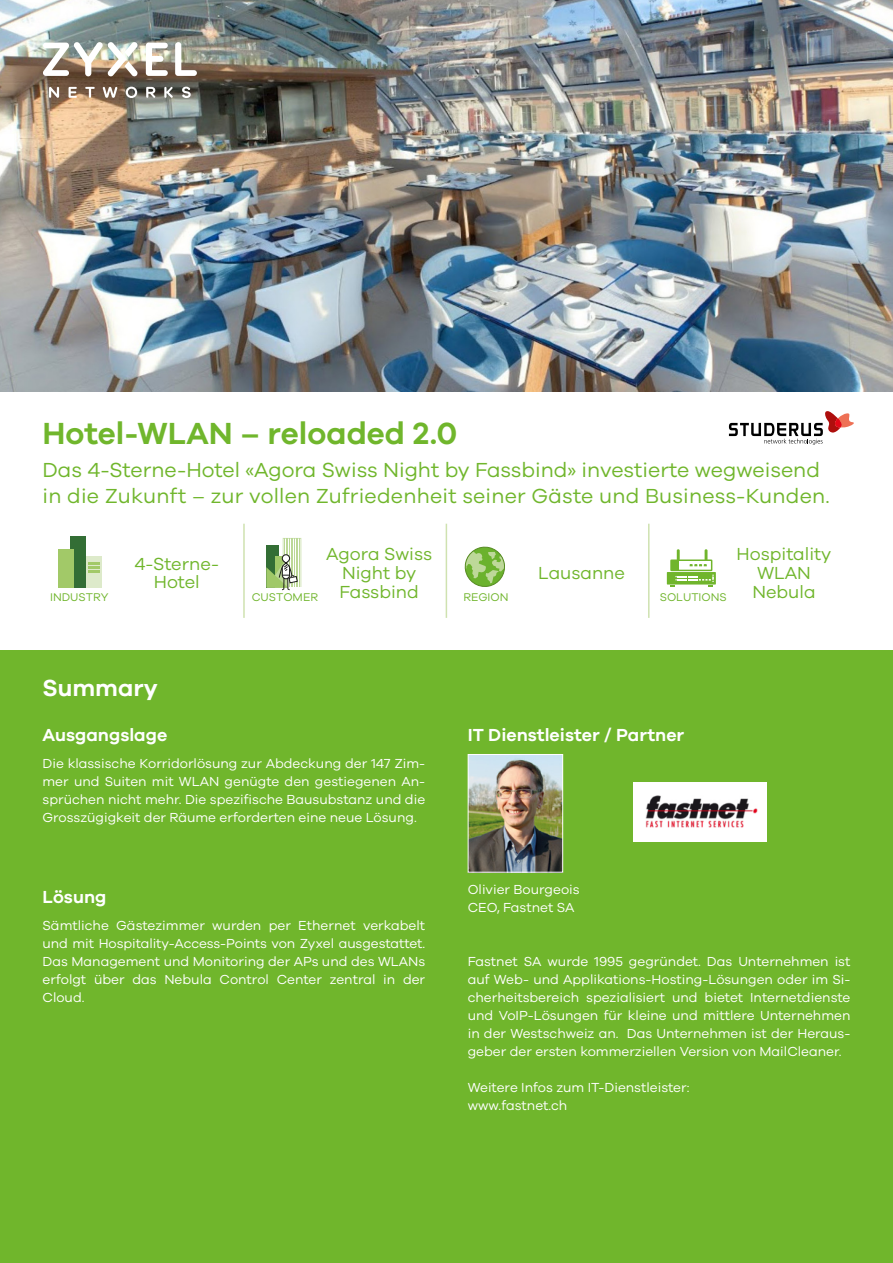
<style>
.page{position:relative;width:893px;height:1263px;background:#fff}
.page>*{position:absolute;margin:0;border:0;box-sizing:border-box;transform-origin:0 0}
.t1{font:600 31.5px "Galano Grotesque";color:#70b62c}
.t2{font:600 24px "Galano Grotesque";color:#fff}
.t3{font:21px/25.5px "Galano Grotesque";color:#70b62c}
.t4{font:18px/18.8px "Galano Grotesque";color:#70b62c;text-align:center}
.t5{font:600 18px "Galano Grotesque";color:#fff}
.t6{font:13.5px/18px "Galano Grotesque";color:#fff;text-align:justify}
.t7{font:11.55px "Galano Grotesque";color:#70b52c}
</style>
<div class="page">
<div style="left:0;top:651px;width:893px;height:612px;background:#70b62c"></div>
<hr style="left:243px;top:524px;width:2px;height:94px;background:#cfe2b0">
<hr style="left:446px;top:524px;width:1px;height:94px;background:#cfe2b0">
<hr style="left:648px;top:524px;width:2px;height:94px;background:#cfe2b0">
<div style="left:634px;top:782px;width:133px;height:60px;background:#fff"></div>
<img style="left:470px;top:756px;width:91px;height:114px">
<div style="left:468px;top:754px;width:95px;height:118px;border:1px solid #fff"></div>
<div style="left:70px;top:536px;width:16px;height:52px;background:#336e35"></div>
<div style="left:58px;top:549px;width:16px;height:39px;background:#a2c968"></div>
<div style="left:86px;top:556px;width:16px;height:32px;background:#ddeaca"></div>
<svg style="left:88px;top:562px;width:12px;height:11px"></svg>
<svg style="left:266px;top:538px;width:35px;height:52px"></svg>
<svg style="left:464px;top:546px;width:41px;height:41px"></svg>
<div style="left:667px;top:572px;width:49px;height:12px;background:#70b52c"></div>
<svg style="left:670px;top:574px;width:44px;height:12px"></svg>
<div style="left:670px;top:559px;width:42px;height:12px;border:2px solid #70b52c"></div>
<div style="left:671px;top:561px;width:8px;height:9px;background:#70b52c"></div>
<svg style="left:690px;top:549px;width:17px;height:17px"></svg>
<svg style="left:677px;top:549px;width:3px;height:12px"></svg>
<svg style="left:729px;top:411px;width:125px;height:34px"></svg>
<img style="left:0;top:0;width:893px;height:391px">
<svg style="left:49px;top:87px;width:10px;height:11px"></svg>
<svg style="left:69px;top:87px;width:8px;height:11px"></svg>
<svg style="left:85px;top:87px;width:10px;height:11px"></svg>
<svg style="left:103px;top:87px;width:15px;height:11px"></svg>
<svg style="left:126px;top:87px;width:11px;height:11px"></svg>
<svg style="left:164px;top:87px;width:9px;height:11px"></svg>
<svg style="left:182px;top:87px;width:9px;height:11px"></svg>
<svg style="left:146px;top:87px;width:10px;height:11px"></svg>
<svg style="left:175px;top:42px;width:22px;height:34px"></svg>
<svg style="left:146px;top:43px;width:22px;height:33px"></svg>
<img style="left:43px;top:42px;width:95px;height:34px">
<img style="left:645px;top:795px;width:113px;height:33px">
<h1 class="t1" style="left:43px;top:414px;width:416px">Hotel-WLAN – reloaded 2.0</h1>
<h3 class="t3" style="left:43px;top:457px;width:789px">Das 4-Sterne-Hotel «Agora Swiss Night by Fassbind» investierte wegweisend in die Zukunft – zur vollen Zufriedenheit seiner Gäste und Business-Kunden.</h3>
<h3 class="t4" style="left:134px;top:554px;width:86px">4-Sterne-<br>Hotel</h3>
<h3 class="t4" style="left:326px;top:544px;width:107px">Agora Swiss<br>Night by<br>Fassbind</h3>
<h3 class="t4" style="left:737px;top:544px;width:96px">Hospitality<br>WLAN<br>Nebula</h3>
<h3 class="t4" style="left:538px;top:563px;width:88px">Lausanne</h3>
<p class="t7" style="left:50px;top:590px;width:60px">INDUSTRY</p>
<p class="t7" style="left:252px;top:590px;width:68px">CUSTOMER</p>
<p class="t7" style="left:463px;top:590px;width:47px">REGION</p>
<p class="t7" style="left:660px;top:590px;width:68px">SOLUTIONS</p>
<h2 class="t2" style="left:43px;top:673px;width:117px">Summary</h2>
<h3 class="t5" style="left:43px;top:724px;width:126px">Ausgangslage</h3>
<p class="t6" style="left:43px;top:754px;width:384px">Die klassische Korridorlösung zur Abdeckung der 147 Zim&shy;mer und Suiten mit WLAN genügte den gestiegenen An&shy;sprüchen nicht mehr. Die spezifische Bausubstanz und die Grosszügigkeit der Räume erforderten eine neue Lösung.</p>
<h3 class="t5" style="left:43px;top:886px;width:65px">Lösung</h3>
<p class="t6" style="left:43px;top:916px;width:384px">Sämtliche Gästezimmer wurden per Ethernet verkabelt und mit Hospitality-Access-Points von Zyxel ausgestattet.<br>Das Management und Monitoring der APs und des WLANs erfolgt über das Nebula Control Center zentral in der Cloud.</p>
<h3 class="t5" style="left:468px;top:724px;width:218px">IT Dienstleister / Partner</h3>
<p class="t6" style="left:468px;top:880px;width:113px">Olivier Bourgeois<br>CEO, Fastnet SA</p>
<p class="t6" style="left:468px;top:952px;width:384px">Fastnet SA wurde 1995 gegründet. Das Unternehmen ist auf Web- und Applikations-Hosting-Lösungen oder im Si&shy;cherheitsbereich spezialisiert und bietet Internetdienste und VoIP-Lösungen für kleine und mittlere Unternehmen in der Westschweiz an. Das Unternehmen ist der Heraus&shy;geber der ersten kommerziellen Version von MailCleaner.</p>
<p class="t6" style="left:468px;top:1078px;width:223px">Weitere Infos zum IT-Dienstleister: www.fastnet.ch</p>
</div>
